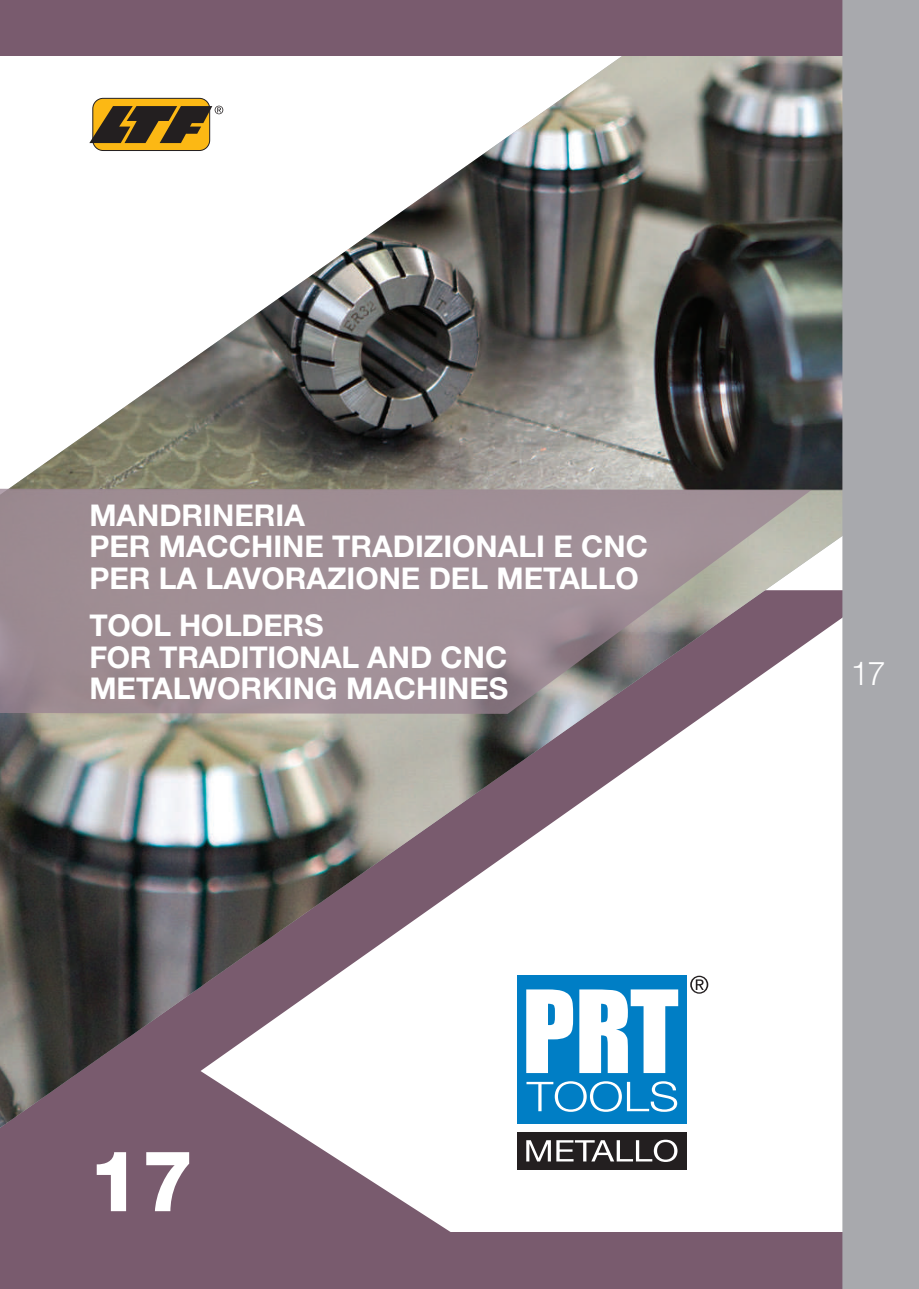
<style>
.page{position:relative;width:919px;height:1289px;background:#fff}
.page>*{position:absolute;margin:0;border:0;box-sizing:border-box;transform-origin:0 0}
.t1{font:800 84.6px "Helvetica Neue LT Std";color:#fff}
.t2{font:300 33px "Helvetica Neue LT Std";color:#fff}
.t3{font:700 30px/31.5px "Helvetica Neue LT Std";color:#fff}
</style>
<div class="page">
<svg style="left:0;top:1127px;width:521px;height:105px;fill:#795b6e"></svg>
<img style="left:0;top:55px;width:842px;height:1072px">
<div style="left:0;top:0;width:918px;height:55px;background:#795b6e"></div>
<svg style="left:0;top:487px;width:811px;height:226px;background:#9e8e94"></svg>
<div style="left:0;top:1232px;width:918px;height:56px;background:#795b6e"></div>
<div style="left:517px;top:974px;width:169px;height:149px;background:#007ec5"></div>
<svg style="left:526px;top:989px;width:47px;height:84px"></svg>
<svg style="left:579px;top:989px;width:99px;height:84px"></svg>
<svg style="left:526px;top:1081px;width:151px;height:30px"></svg>
<svg style="left:690px;top:975px;width:18px;height:18px"></svg>
<div style="left:517px;top:1131px;width:169px;height:38px;background:#231f20"></div>
<svg style="left:526px;top:1139px;width:151px;height:22px"></svg>
<div style="left:842px;top:0;width:76px;height:1288px;background:#a8a9ad"></div>
<p class="t3" style="left:89px;top:498px;width:560px">MANDRINERIA<br>PER MACCHINE TRADIZIONALI E CNC<br>PER LA LAVORAZIONE DEL METALLO</p>
<p class="t3" style="left:89px;top:609px;width:420px">TOOL HOLDERS<br>FOR TRADITIONAL AND CNC<br>METALWORKING MACHINES</p>
<h1 class="t1" style="left:88px;top:1130px;width:108px">17</h1>
<p class="t2" style="left:850px;top:653px;width:37px">17</p>
</div>
